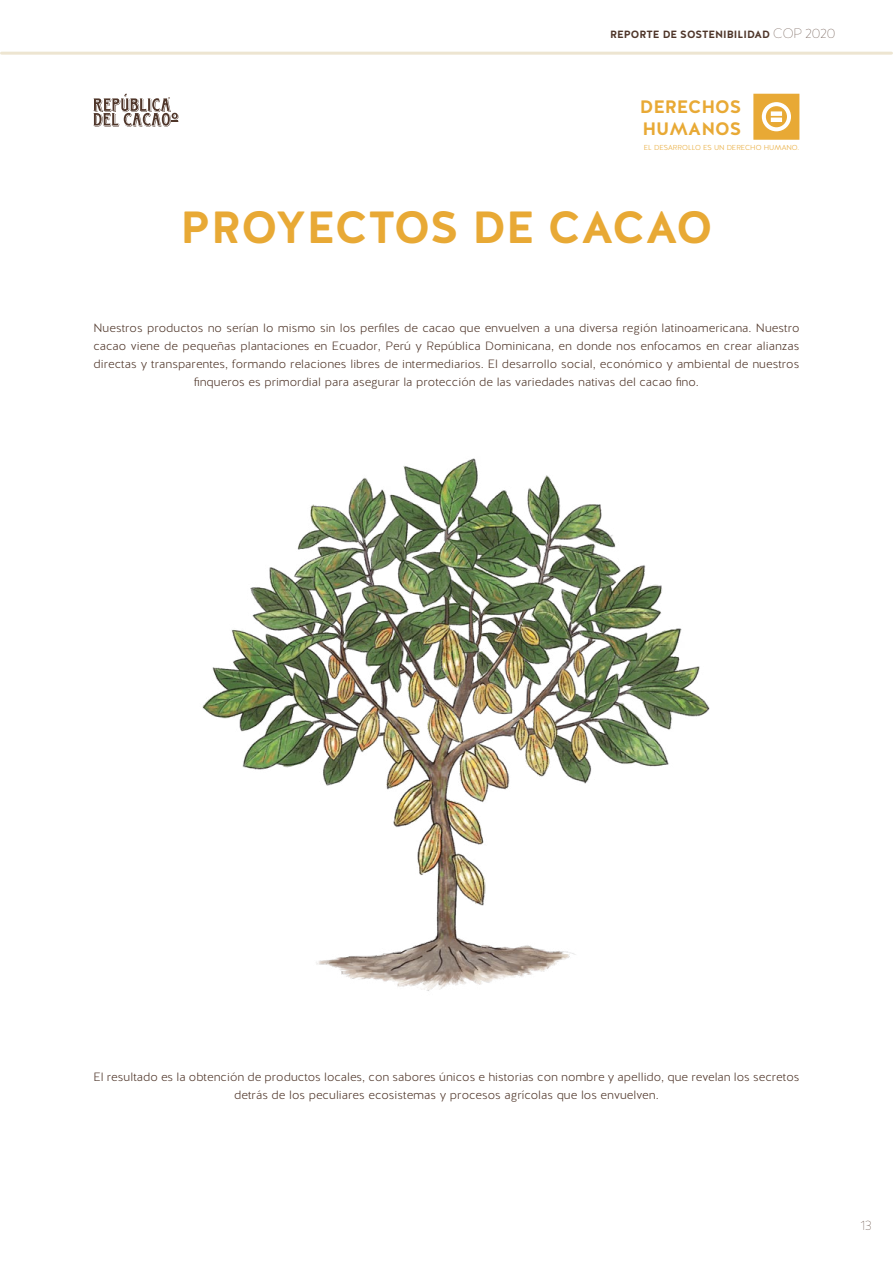
<style>
.page{position:relative;width:893px;height:1263px;background:#fff}
.page>*{position:absolute;margin:0;border:0;box-sizing:border-box;transform-origin:0 0}
.t1{font:700 45px "Halis R";color:#e8a935}
.t2{font:700 18px/21.6px "Halis R";color:#e8a935}
.t3{font:100 13.5px "Halis R";color:#4f362a}
.t4{font:300 12px/18px "Halis R";color:#4f362a;text-align:center}
.t5{font:700 10.5px "Halis R";color:#4f362a}
.t6{font:7.2px "Halis R S Light";color:#e8a935}
.s1{font-weight:100;font-size:13.5px}
</style>
<div class="page">
<img style="left:202px;top:458px;width:508px;height:533px">
<svg style="left:753px;top:94px;width:46px;height:46px"></svg>
<hr style="left:2px;top:52px;width:889px;height:3px;background:#ede5d1">
<svg style="left:94px;top:94px;width:85px;height:33px"></svg>
<p class="t5" style="left:610px;top:28px;width:227px">REPORTE DE SOSTENIBILIDAD <span class="s1">COP 2020</span></p>
<h2 class="t2" style="left:640px;top:96px;width:103px">DERECHOS<br>HUMANOS</h2>
<p class="t6" style="left:644px;top:143px;width:157px">EL DESARROLLO ES UN DERECHO HUMANO.</p>
<h1 class="t1" style="left:180px;top:198px;width:534px">PROYECTOS DE CACAO</h1>
<p class="t4" style="left:94px;top:319px;width:707px">Nuestros productos no serían lo mismo sin los perfiles de cacao que envuelven a una diversa región latinoamericana. Nuestro cacao viene de pequeñas plantaciones en Ecuador, Perú y República Dominicana, en donde nos enfocamos en crear alianzas directas y transparentes, formando relaciones libres de intermediarios. El desarrollo social, económico y ambiental de nuestros finqueros es primordial para asegurar la protección de las variedades nativas del cacao fino.</p>
<p class="t4" style="left:94px;top:1068px;width:707px">El resultado es la obtención de productos locales, con sabores únicos e historias con nombre y apellido, que revelan los secretos detrás de los peculiares ecosistemas y procesos agrícolas que los envuelven.</p>
<p class="t3" style="left:860px;top:1217px;width:13px">13</p>
</div>
